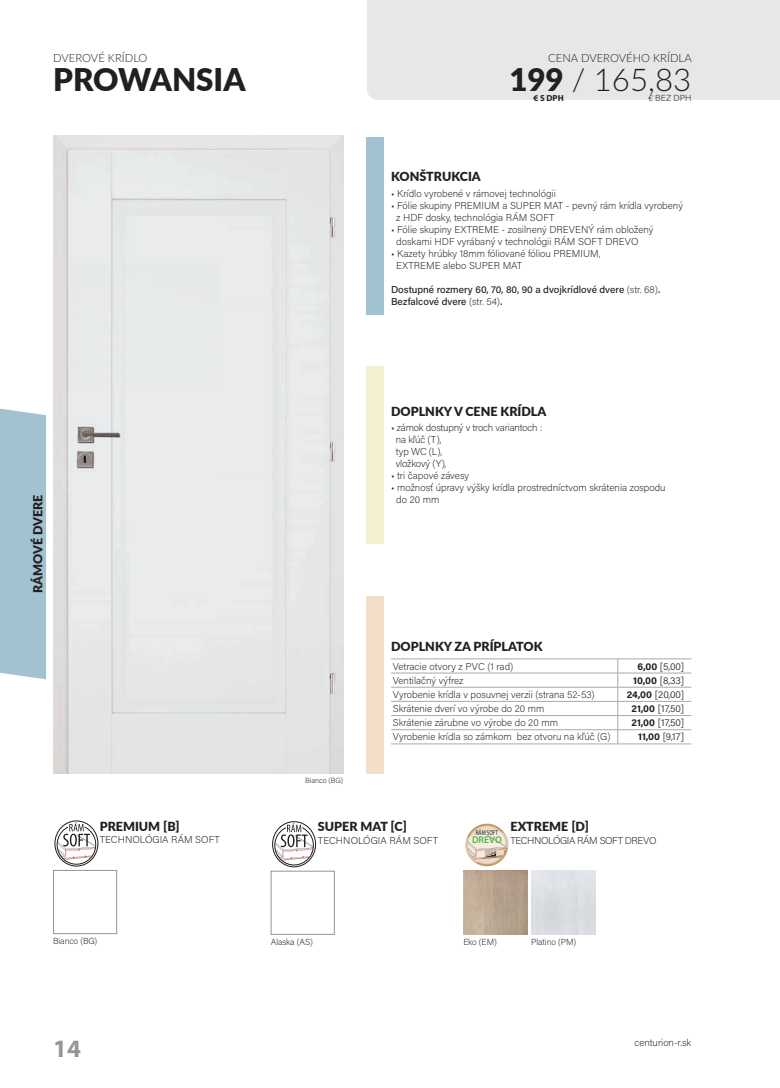
<style>
.page{position:relative;width:780px;height:1088px;background:#fff}
.page>*{position:absolute;margin:0;border:0;box-sizing:border-box;transform-origin:0 0}
.t1{font:300 31.25px "Lato";color:#231f20}
.t2{font:900 31.25px "Lato";color:#231f20}
.t3{font:700 25px "Myriad Pro";color:#939598}
.t4{font:900 12.5px "Lato";color:#231f20}
.t5{font:300 11.25px "Lato";color:#231f20}
.t6{font:200 10px/12px "Acumin Pro";color:#231f20}
.t7{font:500 10px/12px "Acumin Pro";color:#231f20}
.t8{font:300 10px "Acumin Pro";color:#231f20}
.t9{font:200 10px/12px "Acumin Pro";letter-spacing:-.02em;color:#231f20}
.t10{font:200 8.75px "Acumin Pro";letter-spacing:-.01em;color:#231f20}
.t11{font:700 8.75px "Myriad Pro";color:#231f20}
.t12{font:200 7.5px "Acumin Pro";letter-spacing:-.01em;color:#231f20}
.s1{font-weight:900}
.s2{font-weight:200}
.s3{font-weight:700}
.s4{font-family:"Myriad Pro";font-weight:600;font-size:9.88px;color:#4cb848}
</style>
<div class="page">
<div style="left:367px;top:0;width:395px;height:100px;background:#e6e7e9"></div>
<div style="left:762px;top:0;width:18px;height:100px;background:#e6e7e9"></div>
<div style="left:53px;top:870px;width:64px;height:64px;border:1px solid #939598"></div>
<svg style="left:55px;top:822px;width:43px;height:44px"></svg>
<div style="left:54px;top:820px;width:44px;height:46px;border:1px solid #231f20;border-radius:50%"></div>
<div style="left:367px;top:137px;width:17px;height:178px;background:#a3c2d1"></div>
<div style="left:367px;top:366px;width:17px;height:177px;background:#f4f0cd"></div>
<div style="left:367px;top:596px;width:17px;height:178px;background:#f2dec9"></div>
<div style="left:0;top:409px;width:46px;height:270px;background:#a3c2d1"></div>
<img style="left:53px;top:135px;width:290px;height:639px">
<img style="left:463px;top:871px;width:64px;height:63px">
<div style="left:271px;top:871px;width:63px;height:63px;border:1px solid #939598"></div>
<svg style="left:272px;top:821px;width:44px;height:46px"></svg>
<div style="left:272px;top:821px;width:44px;height:46px;border:1px solid #231f20;border-radius:50%"></div>
<svg style="left:465px;top:823px;width:44px;height:44px"></svg>
<hr style="left:391px;top:658px;width:226px;height:1px;background:#a8a9ad">
<hr style="left:617px;top:658px;width:74px;height:1px;background:#a8a9ad">
<hr style="left:391px;top:673px;width:226px;height:1px;background:#a8a9ad">
<hr style="left:617px;top:673px;width:74px;height:1px;background:#a8a9ad">
<hr style="left:391px;top:687px;width:226px;height:1px;background:#a8a9ad">
<hr style="left:617px;top:687px;width:74px;height:1px;background:#a8a9ad">
<hr style="left:391px;top:701px;width:226px;height:1px;background:#a8a9ad">
<hr style="left:617px;top:701px;width:74px;height:1px;background:#a8a9ad">
<hr style="left:391px;top:715px;width:226px;height:1px;background:#a8a9ad">
<hr style="left:617px;top:715px;width:74px;height:1px;background:#a8a9ad">
<hr style="left:391px;top:729px;width:226px;height:1px;background:#a8a9ad">
<hr style="left:617px;top:729px;width:74px;height:1px;background:#a8a9ad">
<svg style="left:617px;top:659px;width:1px;height:84px"></svg>
<hr style="left:391px;top:743px;width:226px;height:1px;background:#a8a9ad">
<hr style="left:617px;top:743px;width:74px;height:1px;background:#a8a9ad">
<p class="t5" style="left:53px;top:50px;width:96px">DVEROVÉ KRÍDLO</p>
<p class="t5" style="left:548px;top:50px;width:145px">CENA DVEROVÉHO KRÍDLA</p>
<h1 class="t2" style="left:53px;top:56px;width:194px">PROWANSIA</h1>
<h1 class="t1" style="left:509px;top:58px;width:183px"><span class="s1">199</span> / 165,83</h1>
<p class="t11" style="left:533px;top:92px;width:32px">€ S DPH</p>
<p class="t10" style="left:648px;top:92px;width:44px">€ BEZ DPH</p>
<p class="t4" style="left:391px;top:167px;width:91px">KONŠTRUKCIA</p>
<p class="t6" style="left:391px;top:187px;width:166px">• Krídlo vyrobené v rámovej technológii</p>
<p class="t6" style="left:396px;top:199px;width:288px;text-indent:-5px">• Fólie skupiny PREMIUM a SUPER MAT - pevný rám krídla vyrobený z HDF dosky, technológia RÁM SOFT</p>
<p class="t6" style="left:396px;top:223px;width:259px;text-indent:-5px">• Fólie skupiny EXTREME - zosilnený DREVENÝ rám obložený doskami HDF vyrábaný v technológii RÁM SOFT DREVO</p>
<p class="t6" style="left:396px;top:247px;width:206px;text-indent:-5px">• Kazety hrúbky 18mm fóliované fóliou PREMIUM,<br>EXTREME alebo SUPER MAT</p>
<p class="t7" style="left:391px;top:283px;width:270px">Dostupné rozmery 60, 70, 80, 90 a dvojkrídlové dvere <span class="s2">(str. 68)</span>.<br>Bezfalcové dvere <span class="s2">(str. 54)</span>.</p>
<p class="t4" style="left:29px;top:593px;width:100px;rotate:-90deg">RÁMOVÉ DVERE</p>
<p class="t4" style="left:100px;top:817px;width:82px">PREMIUM [B]</p>
<p class="t6" style="left:100px;top:833px;width:122px">TECHNOLÓGIA RÁM SOFT</p>
<p class="t4" style="left:391px;top:402px;width:157px">DOPLNKY V CENE KRÍDLA</p>
<p class="t9" style="left:396px;top:421px;width:148px;text-indent:-5px">• zámok dostupný v troch variantoch : na kľúč (T),<br>typ WC (L),<br>vložkový (Y),</p>
<p class="t6" style="left:391px;top:469px;width:80px">• tri čapové závesy</p>
<p class="t6" style="left:396px;top:481px;width:271px;text-indent:-5px">• možnosť úpravy výšky krídla prostredníctvom skrátenia zospodu do 20 mm</p>
<p class="t4" style="left:391px;top:637px;width:153px">DOPLNKY ZA PRÍPLATOK</p>
<p class="t12" style="left:305px;top:775px;width:39px">Bianco (BG)</p>
<p class="t6" style="left:393px;top:660px;width:122px">Vetracie otvory z PVC (1 rad)</p>
<p class="t8" style="left:637px;top:659px;width:48px"><span class="s3">6,00</span> [5,00]</p>
<p class="t6" style="left:393px;top:674px;width:72px">Ventilačný výfrez</p>
<p class="t8" style="left:633px;top:673px;width:53px"><span class="s3">10,00</span> [8,33]</p>
<p class="t6" style="left:393px;top:688px;width:203px">Vyrobenie krídla v posuvnej verzii (strana 52-53)</p>
<p class="t8" style="left:626px;top:687px;width:59px"><span class="s3">24,00</span> [20,00]</p>
<p class="t6" style="left:393px;top:702px;width:153px">Skrátenie dverí vo výrobe do 20 mm</p>
<p class="t8" style="left:631px;top:702px;width:54px"><span class="s3">21,00</span> [17,50]</p>
<p class="t6" style="left:393px;top:716px;width:167px">Skrátenie zárubne vo výrobe do 20 mm</p>
<p class="t8" style="left:631px;top:716px;width:54px"><span class="s3">21,00</span> [17,50]</p>
<p class="t6" style="left:393px;top:730px;width:219px">Vyrobenie krídla so zámkom bez otvoru na kľúč (G)</p>
<p class="t8" style="left:638px;top:730px;width:47px"><span class="s3">11,00</span> [9,17]</p>
<p class="t4" style="left:318px;top:817px;width:90px">SUPER MAT [C]</p>
<p class="t6" style="left:318px;top:834px;width:122px">TECHNOLÓGIA RÁM SOFT</p>
<p class="t4" style="left:476px;top:817px;width:115px"><sub>RÁM</sub> <sub>SOFT</sub> EXTREME [D]</p>
<p class="t6" style="left:472px;top:834px;width:186px"><span class="s4">DREVO</span> TECHNOLÓGIA RÁM SOFT DREVO</p>
<p class="t10" style="left:53px;top:935px;width:46px">Bianco (BG)</p>
<p class="t10" style="left:271px;top:936px;width:44px">Alaska (AS)</p>
<p class="t10" style="left:463px;top:936px;width:35px">Eko (EM)</p>
<p class="t10" style="left:531px;top:936px;width:47px">Platino (PM)</p>
<h2 class="t3" style="left:53px;top:1033px;width:29px">14</h2>
<p class="t6" style="left:634px;top:1036px;width:58px">centurion-r.sk</p>
</div>
